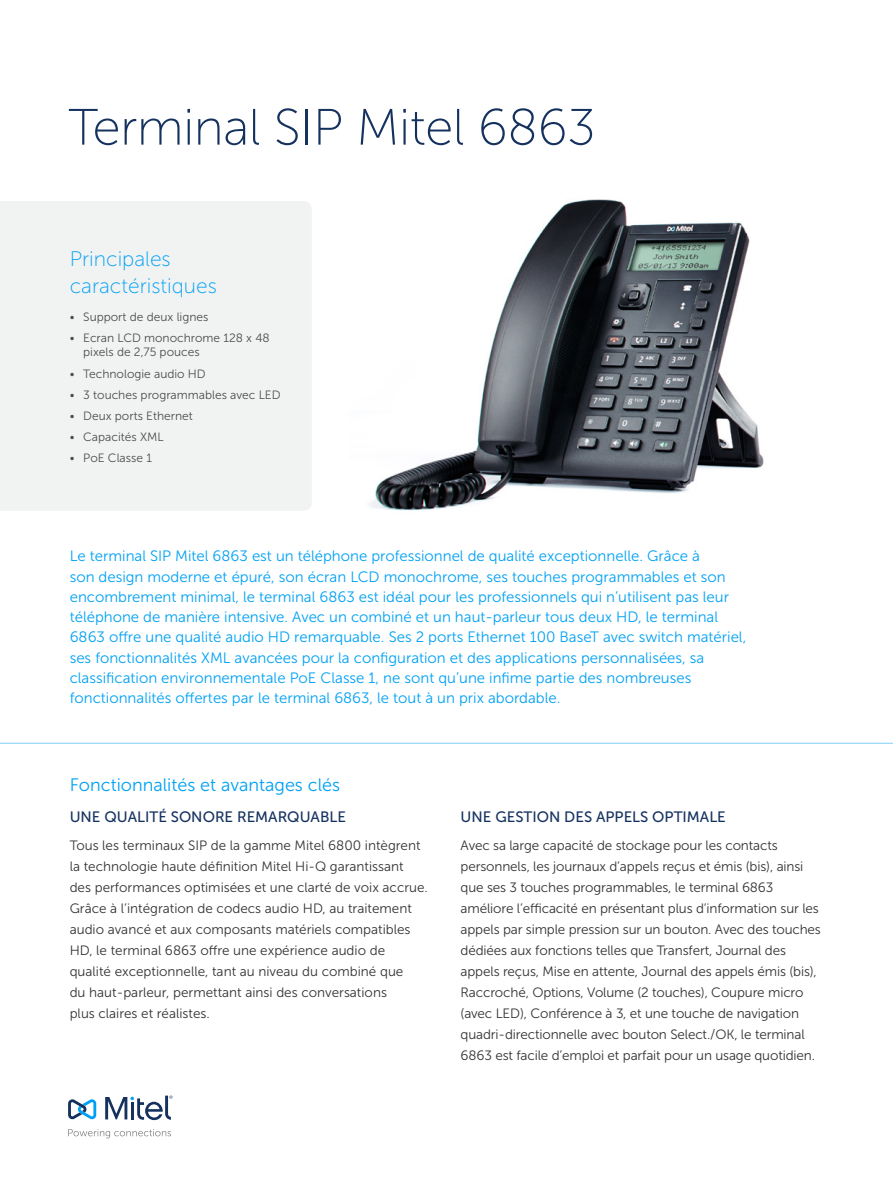
<style>
.page{position:relative;width:893px;height:1187px;background:#fff}
.page>*{position:absolute;margin:0;border:0;box-sizing:border-box;transform-origin:0 0}
.t1{font:51px "Museo Sans 100";letter-spacing:-.01em;color:#15325f}
.t2{font:21px/27px "Museo Sans 100";color:#00a1f4}
.t3{font:18px "Museo Sans 300";color:#00a1f4}
.t4{font:15px/20.2px "Museo Sans 300";color:#00a1f4}
.t5{font:15px "Museo Sans 500";color:#15325f}
.t6{font:13.5px/21px "Museo Sans 300";letter-spacing:-.01em;color:#333}
.t7{font:12px/14.4px "Museo Sans 300";color:#4d4d4d}
</style>
<div class="page">
<img style="left:370px;top:199px;width:394px;height:312px">
<div style="left:0;top:201px;width:312px;height:309px;background:#f1f2f2"></div>
<hr style="left:0;top:742px;width:893px;height:1px;background:#80d0f9">
<svg style="left:68px;top:1129px;width:103px;height:9px"></svg>
<svg style="left:68px;top:1099px;width:28px;height:20px"></svg>
<svg style="left:105px;top:1095px;width:68px;height:25px"></svg>
<h1 class="t1" style="left:68px;top:100px;width:529px">Terminal SIP Mitel 6863</h1>
<h2 class="t2" style="left:70px;top:245px;width:149px">Principales caractéristiques</h2>
<p class="t7" style="left:70px;top:309px;width:140px">• Support de deux lignes</p>
<p class="t7" style="left:83px;top:331px;width:188px;text-indent:-14px">• Ecran LCD monochrome 128 x 48 pixels de 2,75 pouces</p>
<p class="t7" style="left:70px;top:366px;width:138px">• Technologie audio HD</p>
<p class="t7" style="left:70px;top:387px;width:212px">• 3 touches programmables avec LED</p>
<p class="t7" style="left:70px;top:408px;width:125px">• Deux ports Ethernet</p>
<p class="t7" style="left:70px;top:430px;width:95px">• Capacités XML</p>
<p class="t7" style="left:70px;top:451px;width:84px">• PoE Classe 1</p>
<p class="t4" style="left:70px;top:546px;width:678px">Le terminal SIP Mitel 6863 est un téléphone professionnel de qualité exceptionnelle. Grâce à<br>son design moderne et épuré, son écran LCD monochrome, ses touches programmables et son encombrement minimal, le terminal 6863 est idéal pour les professionnels qui n’utilisent pas leur téléphone de manière intensive. Avec un combiné et un haut‑parleur tous deux HD, le terminal 6863 offre une qualité audio HD remarquable. Ses 2 ports Ethernet 100 BaseT avec switch matériel, ses fonctionnalités XML avancées pour la configuration et des applications personnalisées, sa classification environnementale PoE Classe 1, ne sont qu’une infime partie des nombreuses fonctionnalités offertes par le terminal 6863, le tout à un prix abordable.</p>
<h3 class="t3" style="left:70px;top:774px;width:272px">Fonctionnalités et avantages clés</h3>
<p class="t5" style="left:70px;top:808px;width:278px">UNE QUALITÉ SONORE REMARQUABLE</p>
<p class="t6" style="left:70px;top:834px;width:360px">Tous les terminaux SIP de la gamme Mitel 6800 intègrent la technologie haute définition Mitel Hi-Q garantissant des performances optimisées et une clarté de voix accrue.<br>Grâce à l’intégration de codecs audio HD, au traitement audio avancé et aux composants matériels compatibles HD, le terminal 6863 offre une expérience audio de qualité exceptionnelle, tant au niveau du combiné que<br>du haut- parleur, permettant ainsi des conversations<br>plus claires et réalistes.</p>
<p class="t5" style="left:461px;top:808px;width:267px">UNE GESTION DES APPELS OPTIMALE</p>
<p class="t6" style="left:461px;top:834px;width:362px">Avec sa large capacité de stockage pour les contacts personnels, les journaux d’appels reçus et émis (bis), ainsi que ses 3 touches programmables, le terminal 6863 améliore l’efficacité en présentant plus d’information sur les appels par simple pression sur un bouton. Avec des touches dédiées aux fonctions telles que Transfert, Journal des appels reçus, Mise en attente, Journal des appels émis (bis), Raccroché, Options, Volume (2 touches), Coupure micro (avec LED), Conférence à 3, et une touche de navigation quadri- directionnelle avec bouton Select./OK, le terminal 6863 est facile d’emploi et parfait pour un usage quotidien.</p>
</div>
